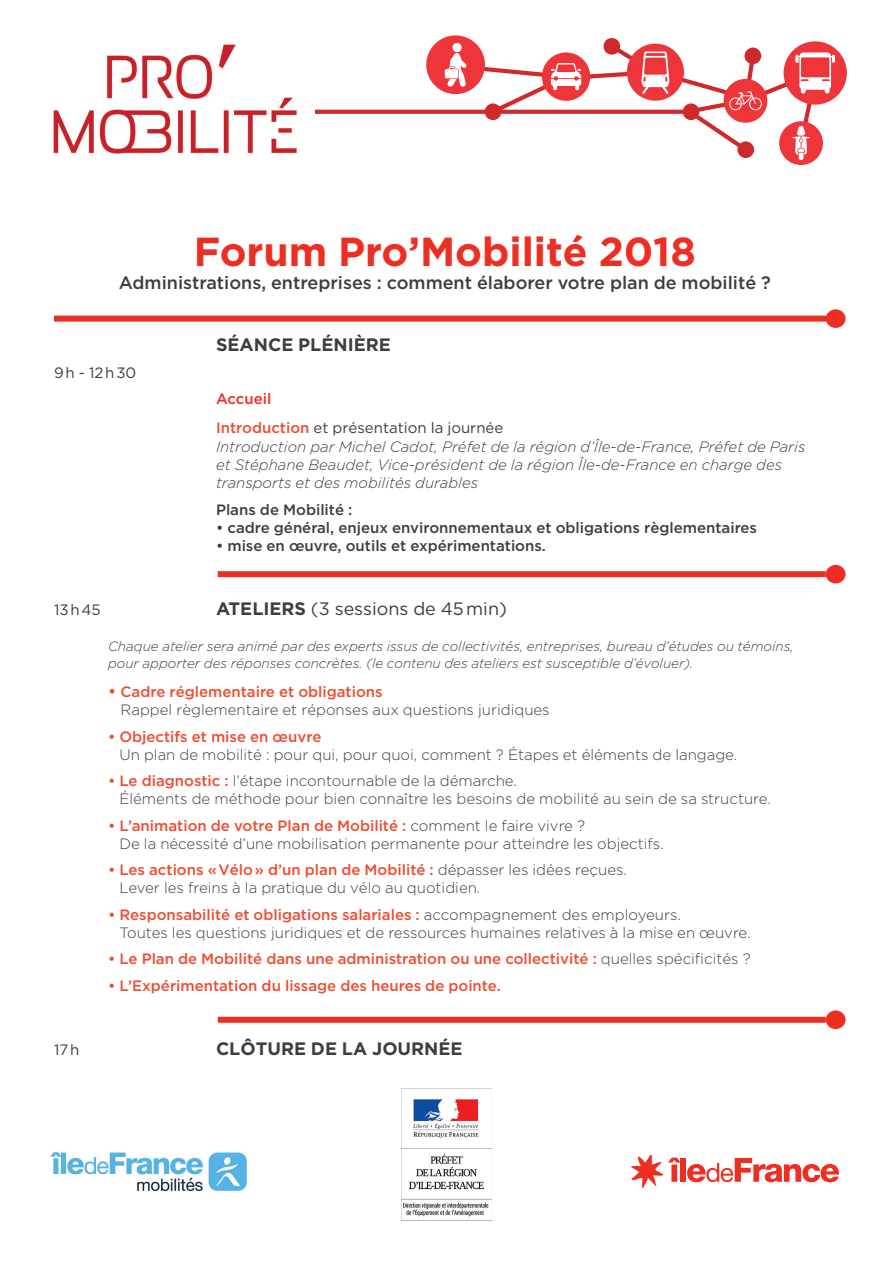
<style>
.page{position:relative;width:893px;height:1263px;background:#fff}
.page>*{position:absolute;margin:0;border:0;box-sizing:border-box;transform-origin:0 0}
.t1{font:700 40.5px "Gotham";color:#ee2e22}
.t2{font:500 18px "Gotham";color:#3e3e3f}
.t3{font:700 18px "Gotham";color:#3e3e3f}
.t4{font:18px "Gotham";color:#3e3e3f}
.t5{font:300 15px/18px "Gotham";color:#3e3e3f}
.t6{font:italic 300 15px/18px "Gotham";color:#3e3e3f}
.t7{font:500 15px "Gotham";color:#ef4c2f}
.t8{font:500 15px "Gotham";color:#3e3e3f}
.t9{font:15px/28px "Gotham";color:#3e3e3f}
.t10{font:italic 300 13.5px/16.2px "Gotham";color:#3e3e3f}
.s1{font-weight:500;color:#ee2e22}
.s2{font-weight:500;color:#ef4c2f}
.s3{font-weight:700}
.s4{font-weight:500;font-size:16.5px;color:#ef4c2f}
.s5{font-weight:300;color:#3e3e3f}
</style>
<div class="page">
<div style="left:218px;top:571px;width:608px;height:6px;background:#ee2e22"></div>
<div style="left:826px;top:565px;width:20px;height:18px;background:#ee2e22;border-radius:50%"></div>
<div style="left:218px;top:1017px;width:608px;height:6px;background:#ee2e22"></div>
<div style="left:826px;top:1010px;width:20px;height:19px;background:#ee2e22;border-radius:50%"></div>
<img style="left:401px;top:1089px;width:91px;height:131px">
<img style="left:50px;top:1152px;width:197px;height:40px">
<div style="left:779px;top:121px;width:44px;height:44px;background:#ee3539;border-radius:50%"></div>
<div style="left:784px;top:41px;width:63px;height:64px;background:#ee3539;border-radius:50%"></div>
<svg style="left:315px;top:110px;width:128px;height:4px"></svg>
<div style="left:426px;top:35px;width:59px;height:59px;background:#ee3539;border-radius:50%"></div>
<svg style="left:443px;top:37px;width:392px;height:123px"></svg>
<div style="left:452px;top:43px;width:10px;height:9px;background:#fff;border-radius:50%"></div>
<div style="left:54px;top:316px;width:782px;height:6px;background:#ee2e22"></div>
<div style="left:826px;top:309px;width:20px;height:19px;background:#ee2e22;border-radius:50%"></div>
<svg style="left:631px;top:1154px;width:49px;height:34px"></svg>
<div style="left:680px;top:1158px;width:6px;height:24px;background:#ee2e22"></div>
<svg style="left:687px;top:1158px;width:152px;height:24px"></svg>
<img style="left:53px;top:44px;width:244px;height:110px">
<h1 class="t1" style="left:194px;top:228px;width:504px">FORUM PRO’MOBILITÉ 2018</h1>
<p class="t2" style="left:119px;top:272px;width:654px">Administrations, entreprises : comment élaborer votre plan de mobilité ?</p>
<p class="t9" style="left:54px;top:358px;width:84px">9 h - 12 h 30</p>
<p class="t3" style="left:216px;top:335px;width:176px">SÉANCE PLÉNIÈRE</p>
<p class="t9" style="left:216px;top:385px;width:289px"><span class="s1">Accueil<br></span><span class="s2">Introduction</span> et présentation la journée</p>
<p class="t6" style="left:216px;top:438px;width:591px">Introduction par Michel Cadot, Préfet de la région d’Île-de-France, Préfet de Paris et Stéphane Beaudet, Vice-président de la région Île-de-France en charge des transports et des mobilités durables</p>
<p class="t8" style="left:216px;top:501px;width:138px">Plans de Mobilité :</p>
<p class="t8" style="left:216px;top:519px;width:543px">• cadre général, enjeux environnementaux et obligations règlementaires</p>
<p class="t8" style="left:216px;top:537px;width:331px">• mise en œuvre, outils et expérimentations.</p>
<p class="t9" style="left:54px;top:596px;width:48px">13 h 45</p>
<p class="t4" style="left:216px;top:599px;width:292px"><span class="s3">ATELIERS</span> (3 sessions de 45 min)</p>
<p class="t10" style="left:108px;top:638px;width:687px">Chaque atelier sera animé par des experts issus de collectivités, entreprises, bureau d’études ou témoins, pour apporter des réponses concrètes. (le contenu des ateliers est susceptible d’évoluer).</p>
<p class="t5" style="left:121px;top:683px;width:431px;text-indent:-13px"><span class="s4">•</span> <span class="s2">Cadre réglementaire et obligations<br></span>Rappel règlementaire et réponses aux questions juridiques</p>
<p class="t7" style="left:108px;top:728px;width:215px">• Objectifs et mise en œuvre</p>
<p class="t5" style="left:119px;top:745px;width:619px">Un plan de mobilité : pour qui, pour quoi, comment ? Étapes et éléments de langage.</p>
<p class="t5" style="left:119px;top:772px;width:653px;text-indent:-11px"><span class="s2">• Le diagnostic :</span> l’étape incontournable de la démarche.<br>Éléments de méthode pour bien connaître les besoins de mobilité au sein de sa structure.</p>
<p class="t5" style="left:119px;top:816px;width:546px;text-indent:-11px"><span class="s2">• L’animation de votre Plan de Mobilité :</span> comment le faire vivre ?<br>De la nécessité d’une mobilisation permanente pour atteindre les objectifs.</p>
<p class="t5" style="left:119px;top:861px;width:509px;text-indent:-11px"><span class="s2">• Les actions «Vélo» d’un plan de Mobilité :</span> dépasser les idées reçues.<br>Lever les freins à la pratique du vélo au quotidien.</p>
<p class="t5" style="left:119px;top:905px;width:633px;text-indent:-11px"><span class="s2">• Responsabilité et obligations salariales :</span> accompagnement des employeurs.<br>Toutes les questions juridiques et de ressources humaines relatives à la mise en œuvre.</p>
<p class="t7" style="left:108px;top:950px;width:644px">• Le Plan de Mobilité dans une administration ou une collectivité : <span class="s5">quelles spécificités ?</span></p>
<p class="t7" style="left:108px;top:977px;width:394px">• L’Expérimentation du lissage des heures de pointe.</p>
<p class="t9" style="left:54px;top:1036px;width:27px">17 h</p>
<p class="t3" style="left:216px;top:1038px;width:209px">CLÔTURE DE LA JOURNÉE</p>
</div>
